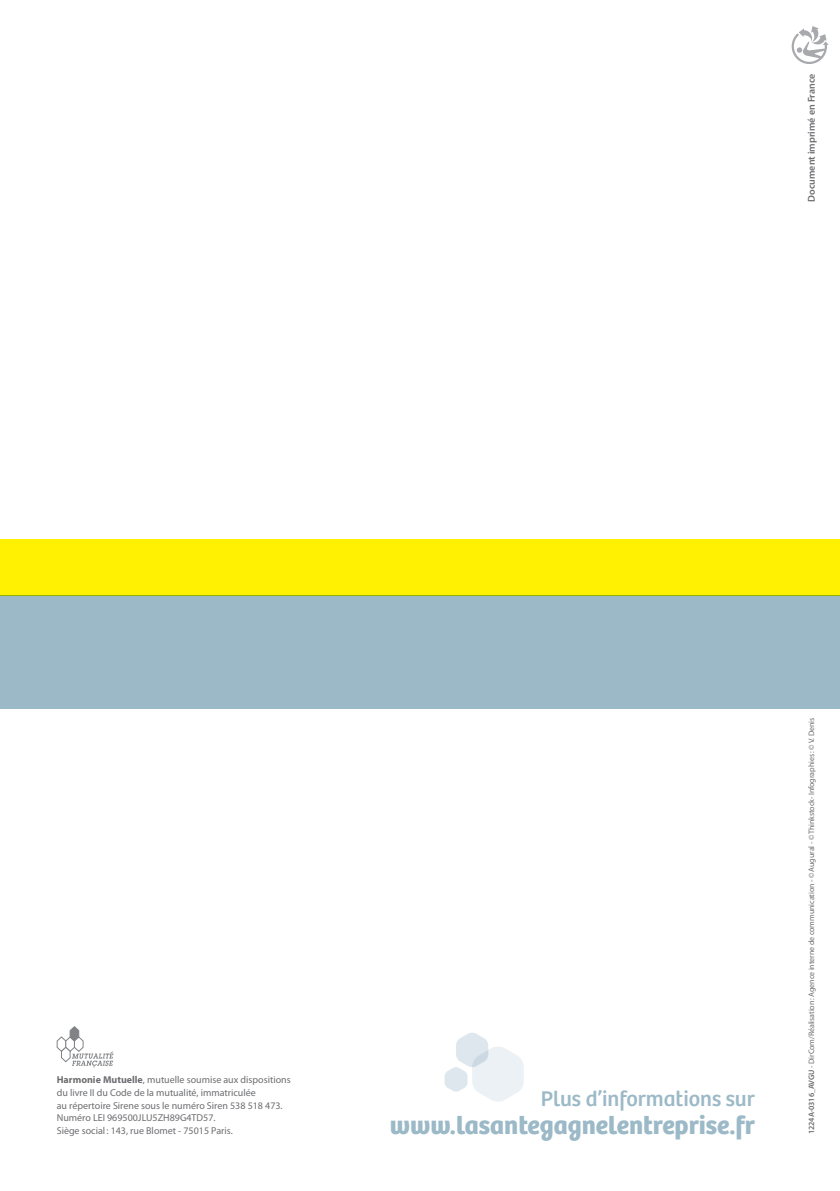
<style>
.page{position:relative;width:840px;height:1191px;background:#fff}
.page>*{position:absolute;margin:0;border:0;box-sizing:border-box;transform-origin:0 0}
.t1{font:700 26px "Bree";color:#9cb9c7}
.t2{font:22px "Bree";color:#9cb9c7}
.t3{font:10px/12.8px "Myriad Pro";color:#6c6d70}
.t4{font:600 10px "Myriad Pro";color:#6c6d70}
.t5{font:8px "Myriad Pro";letter-spacing:-.01em;color:#6c6d70}
.s1{font-weight:700}
.s2{font-weight:600}
</style>
<div class="page">
<svg style="left:444px;top:1033px;width:79px;height:68px"></svg>
<svg style="left:57px;top:1026px;width:56px;height:41px"></svg>
<svg style="left:791px;top:26px;width:37px;height:38px"></svg>
<div style="left:0;top:595px;width:839px;height:114px;background:#9cb9c7"></div>
<div style="left:0;top:539px;width:839px;height:56px;background:#fff101"></div>
<p class="t4" style="left:804px;top:202px;width:129px;rotate:-90deg">Document imprimé en France</p>
<p class="t3" style="left:57px;top:1073px;width:235px"><span class="s1">Harmonie Mutuelle</span>, mutuelle soumise aux dispositions du livre II du Code de la mutualité, immatriculée<br>au répertoire Sirene sous le numéro Siren 538 518 473.<br>Numéro LEI 969500JLU5ZH89G4TD57.<br>Siège social : 143, rue Blomet - 75015 Paris.</p>
<h2 class="t2" style="left:540px;top:1085px;width:215px">Plus d’informations sur</h2>
<h1 class="t1" style="left:389px;top:1109px;width:366px">www.lasantegagnelentreprise.fr</h1>
<p class="t5" style="left:806px;top:1134px;width:418px;rotate:-90deg"><span class="s2">1224A-0316_AVGU</span> - DirCom/Réalisation: Agence interne de communication - ©Augural - ©Thinkstock- Infographies: © V. Denis</p>
</div>
